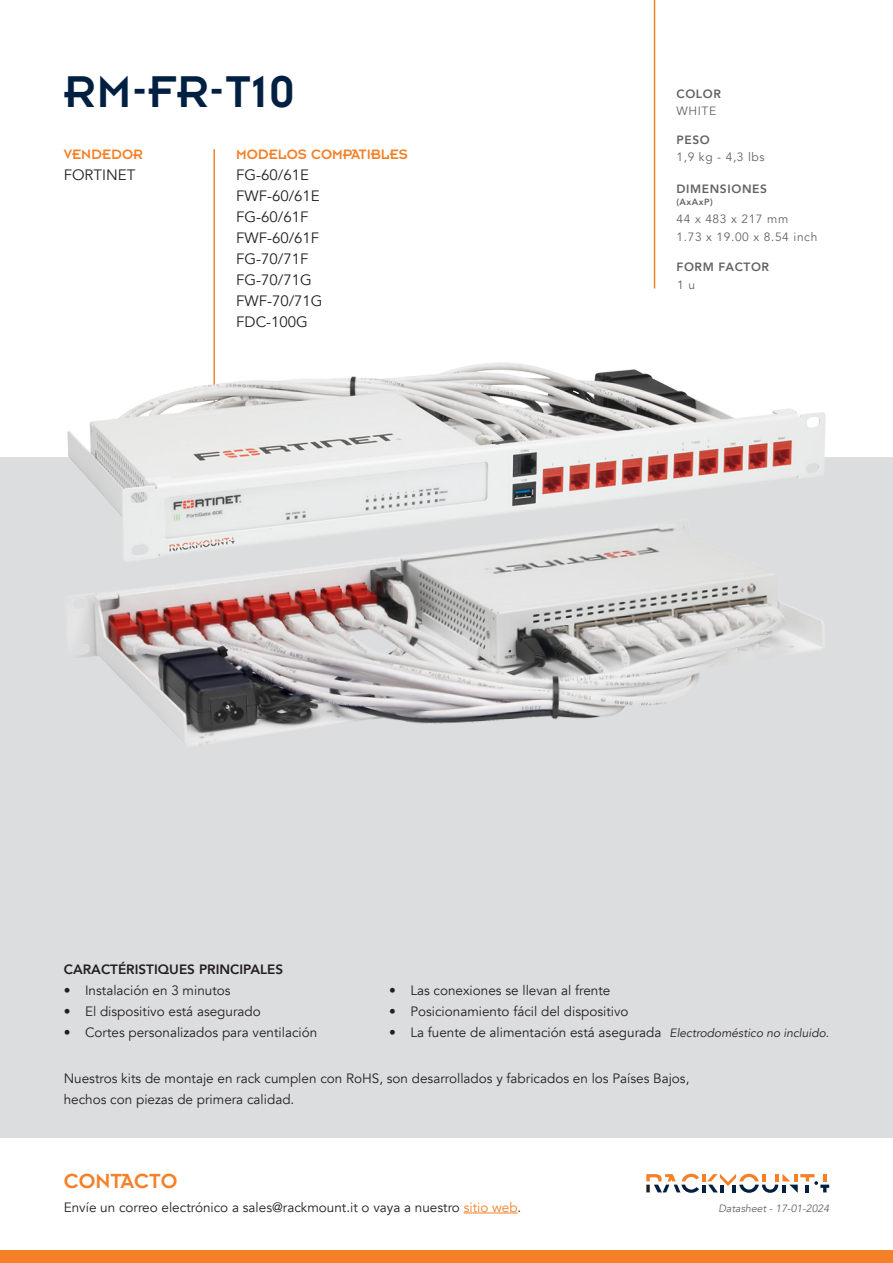
<style>
.page{position:relative;width:893px;height:1263px;background:#fff}
.page>*{position:absolute;margin:0;border:0;box-sizing:border-box;transform-origin:0 0}
.t1{font:49.05px "Insignia";letter-spacing:.025em;color:#002042}
.t2{font:22.5px "Insignia";color:#f48028}
.t3{font:15px/21px "Avenir";color:#231f20}
.t4{font:15px "Insignia";color:#f48028}
.t5{font:13.5px "Avenir";color:#231f20}
.t6{font:800 13.5px "Avenir";color:#231f20}
.t7{font:12px/18px "Avenir";letter-spacing:.05em;color:#636366}
.t8{font:800 12px "Avenir";letter-spacing:.05em;color:#636366}
.t9{font:italic 12px "Avenir";color:#231f20}
.t10{font:italic 10.5px "Avenir";color:#636366}
.t11{font:800 9px "Avenir";letter-spacing:.05em;color:#636366}
.s1{color:#f48028}
</style>
<div class="page">
<svg style="left:646px;top:1174px;width:183px;height:19px"></svg>
<div style="left:0;top:1250px;width:893px;height:13px;background:#f48028"></div>
<hr style="left:213px;top:149px;width:2px;height:315px;background:#f48028">
<hr style="left:654px;top:0;width:1px;height:288px;background:#f48028">
<div style="left:0;top:457px;width:893px;height:680px;background:#dcdddf"></div>
<img style="left:67px;top:358px;width:759px;height:153px">
<img style="left:80px;top:511px;width:743px;height:234px">
<hr style="left:464px;top:1212px;width:54px;height:1px;background:#f48028">
<h1 class="t1" style="left:64px;top:66px;width:233px">RM-FR-T10</h1>
<p class="t4" style="left:64px;top:146px;width:81px">VENDEDOR</p>
<p class="t4" style="left:236px;top:146px;width:173px">MODELOS COMPATIBLES</p>
<p class="t3" style="left:64px;top:164px;width:73px">FORTINET</p>
<p class="t3" style="left:236px;top:164px;width:88px">FG-60/61E<br>FWF-60/61E<br>FG-60/61F<br>FWF-60/61F<br>FG-70/71F<br>FG-70/71G<br>FWF-70/71G<br>FDC-100G</p>
<p class="t8" style="left:676px;top:84px;width:46px">COLOR</p>
<p class="t8" style="left:676px;top:130px;width:35px">PESO</p>
<p class="t7" style="left:676px;top:102px;width:41px">WHITE</p>
<p class="t7" style="left:676px;top:148px;width:90px">1,9 kg - 4,3 lbs</p>
<p class="t8" style="left:676px;top:180px;width:92px">DIMENSIONES</p>
<p class="t11" style="left:676px;top:195px;width:38px">(AxAxP)</p>
<p class="t7" style="left:676px;top:210px;width:142px">44 x 483 x 217 mm<br>1.73 x 19.00 x 8.54 inch</p>
<p class="t8" style="left:676px;top:258px;width:94px">FORM FACTOR</p>
<p class="t7" style="left:677px;top:276px;width:19px">1 u</p>
<p class="t6" style="left:64px;top:959px;width:221px">CARACTÉRISTIQUES PRINCIPALES</p>
<p class="t5" style="left:64px;top:983px;width:168px">• Instalación en 3 minutos</p>
<p class="t5" style="left:64px;top:1004px;width:198px">• El dispositivo está asegurado</p>
<p class="t5" style="left:64px;top:1025px;width:255px">• Cortes personalizados para ventilación</p>
<p class="t5" style="left:389px;top:983px;width:223px">• Las conexiones se llevan al frente</p>
<p class="t5" style="left:389px;top:1004px;width:241px">• Posicionamiento fácil del dispositivo</p>
<p class="t5" style="left:389px;top:1025px;width:274px">• La fuente de alimentación está asegurada</p>
<p class="t9" style="left:670px;top:1026px;width:161px">Electrodoméstico no incluido.</p>
<p class="t5" style="left:64px;top:1070px;width:627px">Nuestros kits de montaje en rack cumplen con RoHS, son desarrollados y fabricados en los Países Bajos,</p>
<p class="t5" style="left:64px;top:1091px;width:232px">hechos con piezas de primera calidad.</p>
<p class="t2" style="left:64px;top:1169px;width:115px">CONTACTO</p>
<p class="t5" style="left:64px;top:1199px;width:459px">Envíe un correo electrónico a sales@rackmount.it o vaya a nuestro <span class="s1">sitio web</span>.</p>
<p class="t10" style="left:718px;top:1202px;width:112px">Datasheet - 17-01-2024</p>
</div>
